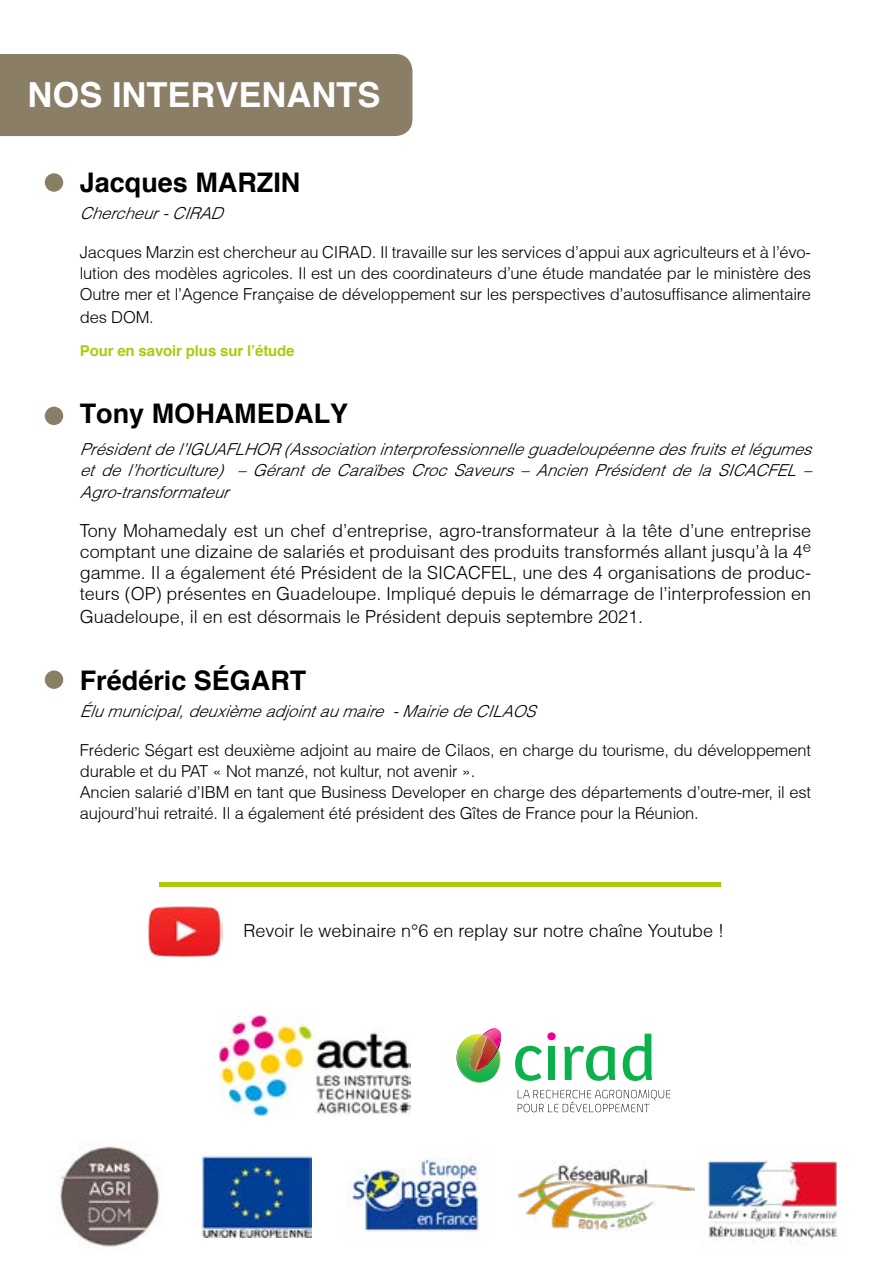
<style>
.page{position:relative;width:893px;height:1263px;background:#fff}
.page>*{position:absolute;margin:0;border:0;box-sizing:border-box;transform-origin:0 0}
.t1{font:700 34.5px "Helvetica";color:#fff}
.t2{font:700 27px "Helvetica";color:#000}
.t3{font:300 18px/21.5px "Helvetica";color:#000;text-align:justify}
.t4{font:300 16.5px/21px "Helvetica";letter-spacing:-.01em;color:#000;text-align:justify}
.t5{font:italic 300 16.5px/21px "Helvetica";color:#000}
.t6{font:700 15px "Helvetica";color:#aec90c}
</style>
<div class="page">
<div style="left:0;top:54px;width:412px;height:82px;background:#8a7e66"></div>
<div style="left:45px;top:173px;width:18px;height:19px;background:#8a7e66;border-radius:50%"></div>
<div style="left:45px;top:407px;width:18px;height:18px;background:#8a7e66;border-radius:50%"></div>
<div style="left:45px;top:670px;width:18px;height:19px;background:#8a7e66;border-radius:50%"></div>
<hr style="left:159px;top:882px;width:562px;height:4px;background:#aec90c">
<img style="left:219px;top:1016px;width:191px;height:100px">
<img style="left:456px;top:1028px;width:46px;height:55px">
<svg style="left:515px;top:1046px;width:27px;height:35px"></svg>
<div style="left:548px;top:1047px;width:7px;height:33px;background:#0db14b"></div>
<div style="left:547px;top:1032px;width:9px;height:8px;background:#ec008c;border-radius:50%"></div>
<svg style="left:564px;top:1046px;width:51px;height:35px"></svg>
<svg style="left:623px;top:1034px;width:29px;height:47px"></svg>
<svg style="left:518px;top:1090px;width:152px;height:22px"></svg>
<img style="left:58px;top:1146px;width:102px;height:101px">
<img style="left:201px;top:1155px;width:110px;height:82px">
<img style="left:347px;top:1157px;width:138px;height:83px">
<img style="left:518px;top:1160px;width:176px;height:71px">
<img style="left:707px;top:1159px;width:131px;height:85px">
<img style="left:147px;top:906px;width:75px;height:52px">
<h1 class="t1" style="left:28px;top:73px;width:25px">NOS</h1>
<h1 class="t1" style="left:112px;top:73px;width:24px">INTERVENANTS</h1>
<h2 class="t2" style="left:80px;top:166px;width:137px">Jacques MAR</h2>
<h2 class="t2" style="left:257px;top:166px;width:30px">ZIN</h2>
<p class="t5" style="left:80px;top:203px;width:152px">Chercheur-CIRAD</p>
<p class="t4" style="left:80px;top:242px;width:733px">Jacques Marzin est chercheur au CIRAD. Il travaille sur les services d’appui aux agriculteurs et à l’évo&shy;lution des modèles agricoles. Il est un des coordinateurs d’une étude mandatée par le ministère des Outre mer et l’Agence Française de développement sur les perspectives d’autosuffisance alimentaire</p>
<p class="t4" style="left:80px;top:306px;width:76px">des DOM.</p>
<p class="t6" style="left:80px;top:341px;width:216px">Pour en savoir plus sur l’étude</p>
<h2 class="t2" style="left:80px;top:397px;width:270px">Tony Mohamedaly</h2>
<p class="t5" style="left:80px;top:438px;width:740px">Présidentdel’IGUAFLHOR(Associationinterprofessionnelleguadeloupéennedesfruitsetlégumes etdel’horticulture) –GérantdeCaraïbesCrocSaveurs–AncienPrésidentdelaSICACFEL–</p>
<p class="t5" style="left:80px;top:482px;width:157px">Agro-transformateur</p>
<p class="t3" style="left:80px;top:520px;width:733px">Tony Mohamedaly est un chef d’entreprise, agro-transformateur à la tête d’une entreprise comptant une dizaine de salariés et produisant des produits transformés allant jusqu’à la 4<sup>e </sup>gamme. Il a également été Président de la SICACFEL, une des 4 organisations de produc&shy;teurs (OP) présentes en Guadeloupe. Impliqué depuis le démarrage de l’interprofession en Guadeloupe, il en est désormais le Président depuis septembre 2021.</p>
<h2 class="t2" style="left:80px;top:664px;width:228px">Frédéric Ségart</h2>
<p class="t5" style="left:80px;top:701px;width:464px">Élumunicipal,deuxièmeadjointaumaire -MairiedeCILAOS</p>
<p class="t4" style="left:80px;top:740px;width:733px;text-align:left">Fréderic Ségart est deuxième adjoint au maire de Cilaos, en charge du tourisme, du développement durable et du PAT « Not manzé, not kultur, not avenir ».<br>Ancien salarié d’IBM en tant que Business Developer en charge des départements d’outre-mer, il est aujourd’hui retraité. Il a également été président des Gîtes de France pour la Réunion.</p>
<p class="t3" style="left:243px;top:919px;width:482px">Revoir le webinaire n°6 en replay sur notre chaîne Youtube !</p>
</div>
